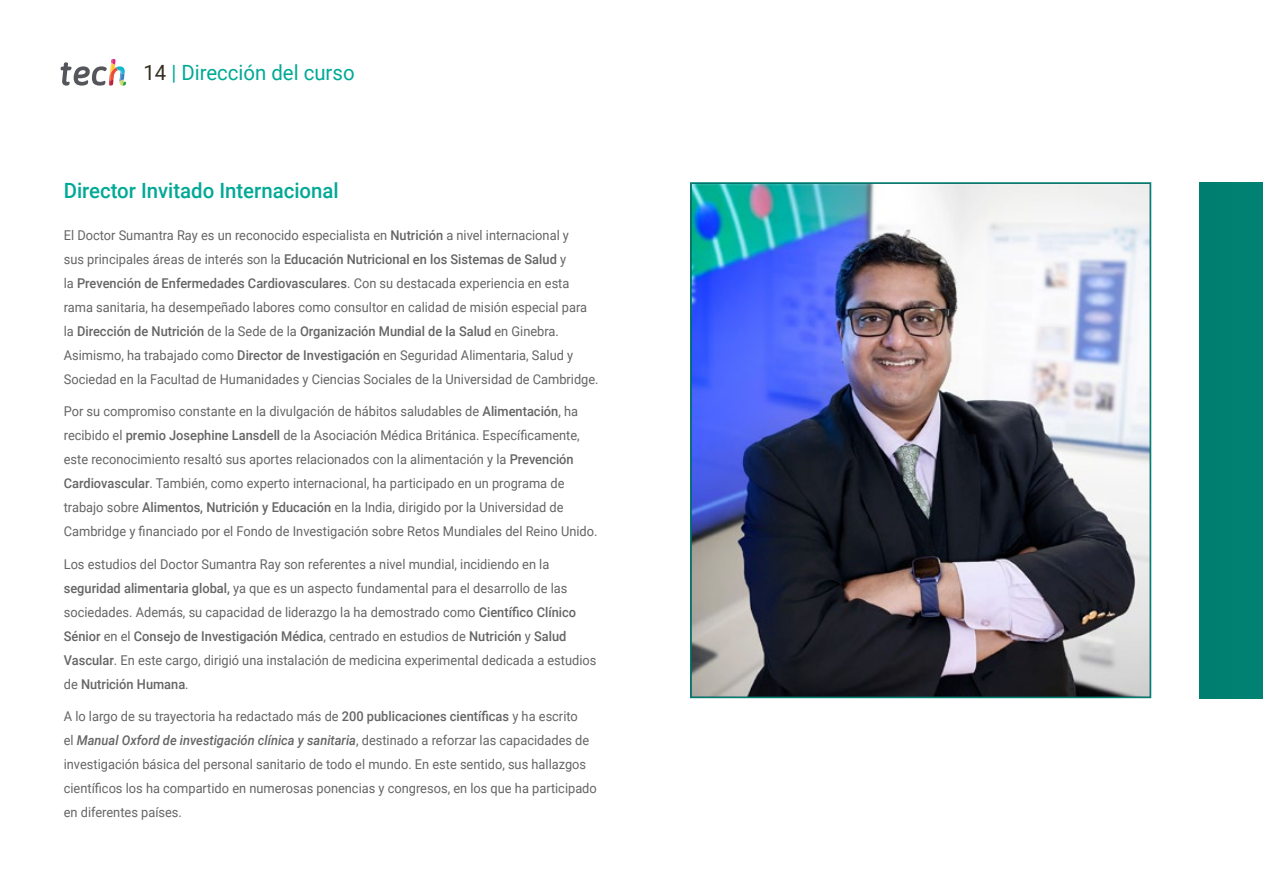
<style>
.page{position:relative;width:1263px;height:893px;background:#fff}
.page>*{position:absolute;margin:0;border:0;box-sizing:border-box;transform-origin:0 0}
.t1{font:500 21px "Roboto";color:#00a996}
.t2{font:21px "Roboto";color:#00a996}
.t3{font:13.5px/24px "Roboto";color:#656565;scale:.95 1}
.s1{color:#312e20}
.s2{font-weight:500}
.s3{font-weight:500;font-style:italic}
</style>
<div class="page">
<div style="left:1199px;top:182px;width:64px;height:516px;background:#008071"></div>
<img style="left:694px;top:186px;width:453px;height:508px">
<div style="left:690px;top:182px;width:461px;height:516px;border:2px solid #007e6f"></div>
<svg style="left:61px;top:59px;width:65px;height:27px"></svg>
<h1 class="t2" style="left:144px;top:57px;width:213px"><span class="s1">14</span> | Dirección del curso</h1>
<h1 class="t1" style="left:64px;top:176px;width:276px">Director Invitado Internacional</h1>
<p class="t3" style="left:64px;top:222px;width:564px">El Doctor Sumantra Ray es un reconocido especialista en <span class="s2">Nutrición</span> a nivel internacional y<br>sus principales áreas de interés son la <span class="s2">Educación Nutricional en los Sistemas de Salud</span> y<br>la <span class="s2">Prevención de Enfermedades Cardiovasculares</span>. Con su destacada experiencia en esta rama sanitaria, ha desempeñado labores como consultor en calidad de misión especial para la <span class="s2">Dirección de Nutrición</span> de la Sede de la <span class="s2">Organización Mundial de la Salud</span> en Ginebra.<br>Asimismo, ha trabajado como <span class="s2">Director de Investigación</span> en Seguridad Alimentaria, Salud y Sociedad en la Facultad de Humanidades y Ciencias Sociales de la Universidad de Cambridge.</p>
<p class="t3" style="left:64px;top:399px;width:563px">Por su compromiso constante en la divulgación de hábitos saludables de <span class="s2">Alimentación</span>, ha recibido el <span class="s2">premio Josephine Lansdell</span> de la Asociación Médica Británica. Específicamente, este reconocimiento resaltó sus aportes relacionados con la alimentación y la <span class="s2">Prevención Cardiovascular</span>. También, como experto internacional, ha participado en un programa de trabajo sobre <span class="s2">Alimentos, Nutrición y Educación</span> en la India, dirigido por la Universidad de Cambridge y financiado por el Fondo de Investigación sobre Retos Mundiales del Reino Unido.</p>
<p class="t3" style="left:64px;top:551px;width:562px">Los estudios del Doctor Sumantra Ray son referentes a nivel mundial, incidiendo en la <span class="s2">seguridad alimentaria global,</span> ya que es un aspecto fundamental para el desarrollo de las sociedades. Además, su capacidad de liderazgo la ha demostrado como <span class="s2">Científico Clínico Sénior</span> en el <span class="s2">Consejo de Investigación Médica</span>, centrado en estudios de <span class="s2">Nutrición</span> y <span class="s2">Salud Vascular</span>. En este cargo, dirigió una instalación de medicina experimental dedicada a estudios de <span class="s2">Nutrición Humana</span>.</p>
<p class="t3" style="left:64px;top:704px;width:563px">A lo largo de su trayectoria ha redactado más de <span class="s2">200 publicaciones científicas</span> y ha escrito<br>el <span class="s3">Manual Oxford de investigación clínica y sanitaria</span>, destinado a reforzar las capacidades de investigación básica del personal sanitario de todo el mundo. En este sentido, sus hallazgos científicos los ha compartido en numerosas ponencias y congresos, en los que ha participado en diferentes países.</p>
</div>
